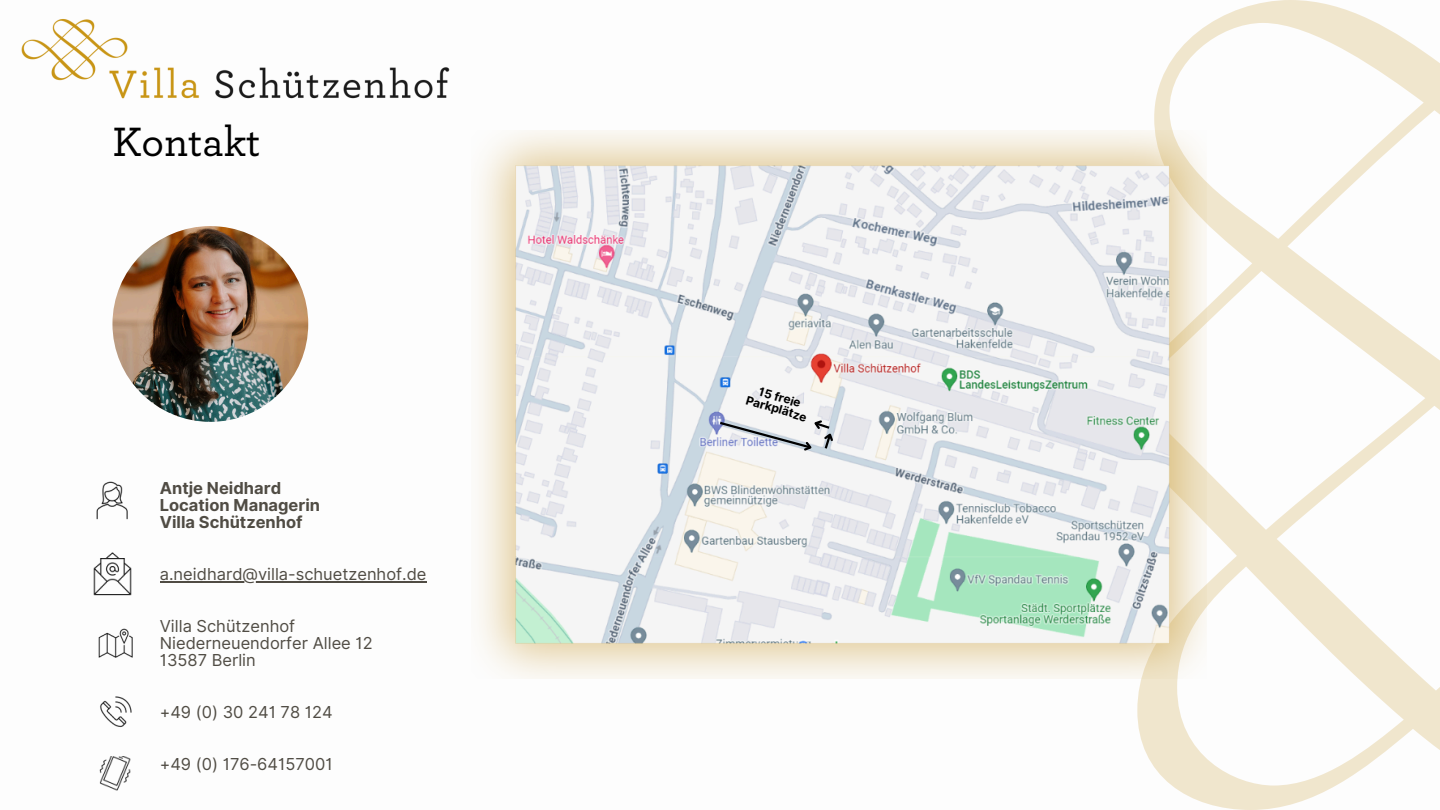
<style>
.page{position:relative;width:1440px;height:810px;background:#fff}
.page>*{position:absolute;margin:0;border:0;box-sizing:border-box;transform-origin:0 0}
.t1{font:500 43px "Archer Pro";color:#000}
.t2{font:16.5px/17.2px "Inter";color:#504c44}
.t3{font:700 16.5px/17.2px "Inter";color:#504c44}
.t4{font:700 11.9px "Inter";color:#000}
</style>
<div class="page">
<img style="left:21px;top:19px;width:429px;height:80px">
<svg style="left:738px;top:0;width:702px;height:810px"></svg>
<img style="left:478px;top:131px;width:728px;height:548px">
<svg style="left:718px;top:416px;width:119px;height:39px"></svg>
<img style="left:98px;top:628px;width:35px;height:30px">
<img style="left:96px;top:481px;width:32px;height:39px">
<img style="left:93px;top:552px;width:39px;height:44px">
<img style="left:100px;top:696px;width:32px;height:32px">
<img style="left:99px;top:756px;width:32px;height:35px">
<img style="left:112px;top:226px;width:196px;height:196px;border-radius:50%">
<hr style="left:160px;top:581px;width:267px;height:2px;background:#504c44">
<p class="t1" style="left:112px;top:121px;width:150px">Kontakt</p>
<h3 class="t3" style="left:160px;top:479px;width:162px">Antje Neidhard<br>Location Managerin<br>Villa Schützenhof</h3>
<h3 class="t2" style="left:160px;top:565px;width:268px">a.neidhard@villa-schuetzenhof.de</h3>
<p class="t2" style="left:160px;top:617px;width:214px">Villa Schützenhof<br>Niederneuendorfer Allee 12<br>13587 Berlin</p>
<p class="t2" style="left:160px;top:703px;width:174px">+49 (0) 30 241 78 124</p>
<p class="t2" style="left:160px;top:755px;width:174px">+49 (0) 176-64157001</p>
<p class="t4" style="left:761px;top:384px;width:45px;rotate:17deg">15 freie</p>
<p class="t4" style="left:749px;top:393px;width:64px;rotate:17deg">Parkplätze</p>
</div>
